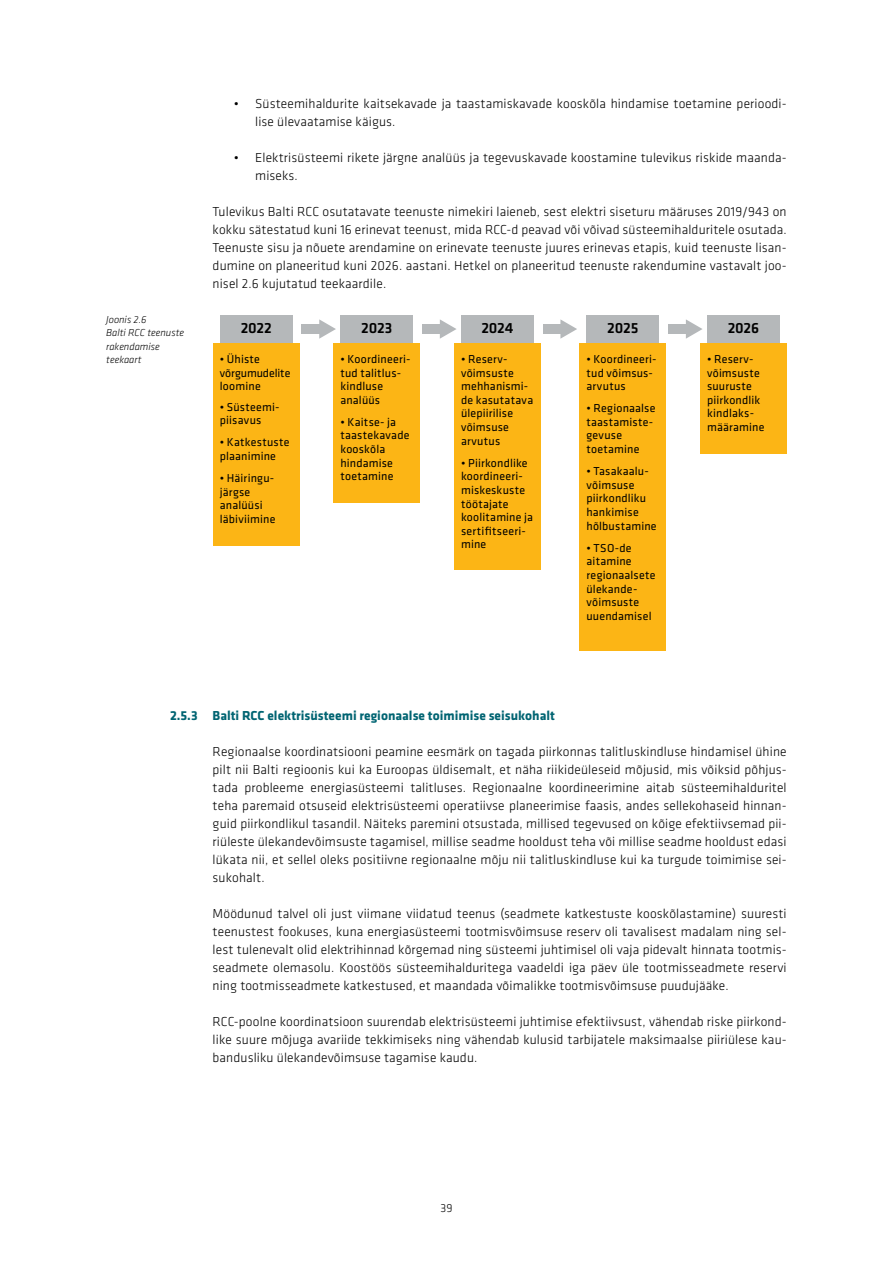
<style>
.page{position:relative;width:893px;height:1263px;background:#fff}
.page>*{position:absolute;margin:0;border:0;box-sizing:border-box;transform-origin:0 0}
.t1{font:500 15.3px "Klavika";letter-spacing:-.01em;color:#000}
.t2{font:300 13.5px/18px "Klavika";letter-spacing:.01em;color:#000;text-align:justify}
.t3{font:700 13.5px "Klavika";color:#006472}
.t4{font:300 12px "Klavika";color:#000}
.t5{font:11.85px/13.6px "Klavika";letter-spacing:.015em;color:#000}
.t6{font:italic 300 10.5px/13.5px "Klavika";color:#000}
</style>
<div class="page">
<div style="left:220px;top:315px;width:72px;height:28px;background:#b5b8ba"></div>
<div style="left:302px;top:324px;width:20px;height:10px;background:#b5b8ba"></div>
<svg style="left:319px;top:319px;width:17px;height:20px"></svg>
<div style="left:340px;top:315px;width:73px;height:28px;background:#b5b8ba"></div>
<div style="left:422px;top:324px;width:21px;height:10px;background:#b5b8ba"></div>
<svg style="left:440px;top:319px;width:16px;height:20px"></svg>
<div style="left:461px;top:315px;width:72px;height:28px;background:#b5b8ba"></div>
<div style="left:586px;top:315px;width:73px;height:28px;background:#b5b8ba"></div>
<div style="left:668px;top:324px;width:21px;height:10px;background:#b5b8ba"></div>
<svg style="left:686px;top:319px;width:16px;height:20px"></svg>
<div style="left:707px;top:315px;width:72px;height:28px;background:#b5b8ba"></div>
<div style="left:543px;top:324px;width:20px;height:10px;background:#b5b8ba"></div>
<svg style="left:560px;top:319px;width:17px;height:20px"></svg>
<div style="left:213px;top:343px;width:86px;height:203px;background:#fcb515"></div>
<div style="left:333px;top:343px;width:87px;height:160px;background:#fcb515"></div>
<div style="left:454px;top:343px;width:87px;height:227px;background:#fcb515"></div>
<div style="left:700px;top:343px;width:87px;height:110px;background:#fcb515"></div>
<div style="left:579px;top:343px;width:87px;height:308px;background:#fcb515"></div>
<p class="t2" style="left:255px;top:94px;width:533px;text-indent:-21px">• Süsteemihaldurite kaitsekavade ja taastamiskavade kooskõla hindamise toetamine perioodi&shy;lise ülevaatamise käigus.</p>
<p class="t2" style="left:255px;top:148px;width:533px;text-indent:-21px">• Elektrisüsteemi rikete järgne analüüs ja tegevuskavade koostamine tulevikus riskide maanda&shy;miseks.</p>
<p class="t2" style="left:213px;top:202px;width:576px">Tulevikus Balti RCC osutatavate teenuste nimekiri laieneb, sest elektri siseturu määruses 2019/943 on kokku sätestatud kuni 16 erinevat teenust, mida RCC-d peavad või võivad süsteemihalduritele osutada.<br>Teenuste sisu ja nõuete arendamine on erinevate teenuste juures erinevas etapis, kuid teenuste lisan&shy;dumine on planeeritud kuni 2026. aastani. Hetkel on planeeritud teenuste rakendumine vastavalt joo&shy;nisel 2.6 kujutatud teekaardile.</p>
<p class="t6" style="left:106px;top:312px;width:79px">Joonis 2.6<br>Balti RCC teenuste rakendamise teekaart</p>
<p class="t1" style="left:241px;top:318px;width:33px">2022</p>
<p class="t1" style="left:361px;top:318px;width:32px">2023</p>
<p class="t1" style="left:481px;top:318px;width:34px">2024</p>
<p class="t1" style="left:607px;top:318px;width:33px">2025</p>
<p class="t1" style="left:728px;top:318px;width:33px">2026</p>
<p class="t5" style="left:220px;top:352px;width:72px">• Ühiste võrgumudelite loomine</p>
<p class="t5" style="left:220px;top:399px;width:61px">• Süsteemi&shy;piisavus</p>
<p class="t5" style="left:220px;top:435px;width:71px">• Katkestuste plaanimine</p>
<p class="t5" style="left:220px;top:471px;width:57px">• Häiringu&shy;järgse analüüsi läbiviimine</p>
<p class="t5" style="left:340px;top:352px;width:72px">• Koordineeri&shy;tud talitlus&shy;kindluse analüüs</p>
<p class="t5" style="left:340px;top:415px;width:71px">• Kaitse- ja taastekavade kooskõla hindamise toetamine</p>
<p class="t5" style="left:586px;top:352px;width:72px">• Koordineeri&shy;tud võimsus&shy;arvutus</p>
<p class="t5" style="left:586px;top:401px;width:70px">• Regionaalse taastamiste&shy;gevuse toetamine</p>
<p class="t5" style="left:586px;top:464px;width:72px">• Tasakaalu&shy;võimsuse piirkondliku hankimise hõlbustamine</p>
<p class="t5" style="left:586px;top:541px;width:71px">• TSO-de aitamine regionaalsete ülekande&shy;võimsuste uuendamisel</p>
<p class="t5" style="left:461px;top:352px;width:74px">• Reserv&shy;võimsuste mehhanismi&shy;de kasutatava ülepiirilise võimsuse arvutus</p>
<p class="t5" style="left:461px;top:456px;width:73px">• Piirkondlike koordineeri&shy;miskeskuste töötajate koolitamine ja sertifitseeri&shy;mine</p>
<p class="t5" style="left:707px;top:352px;width:59px">• Reserv&shy;võimsuste suuruste piirkondlik kindlaks&shy;määramine</p>
<p class="t3" style="left:170px;top:706px;width:386px">2.5.3 Balti RCC elektrisüsteemi regionaalse toimimise seisukohalt</p>
<p class="t2" style="left:213px;top:742px;width:576px">Regionaalse koordinatsiooni peamine eesmärk on tagada piirkonnas talitluskindluse hindamisel ühine pilt nii Balti regioonis kui ka Euroopas üldisemalt, et näha riikideüleseid mõjusid, mis võiksid põhjus&shy;tada probleeme energiasüsteemi talitluses. Regionaalne koordineerimine aitab süsteemihalduritel teha paremaid otsuseid elektrisüsteemi operatiivse planeerimise faasis, andes sellekohaseid hinnan&shy;guid piirkondlikul tasandil. Näiteks paremini otsustada, millised tegevused on kõige efektiivsemad pii&shy;riüleste ülekandevõimsuste tagamisel, millise seadme hooldust teha või millise seadme hooldust edasi lükata nii, et sellel oleks positiivne regionaalne mõju nii talitluskindluse kui ka turgude toimimise sei&shy;sukohalt.</p>
<p class="t2" style="left:213px;top:904px;width:576px">Möödunud talvel oli just viimane viidatud teenus (seadmete katkestuste kooskõlastamine) suuresti teenustest fookuses, kuna energiasüsteemi tootmisvõimsuse reserv oli tavalisest madalam ning sel&shy;lest tulenevalt olid elektrihinnad kõrgemad ning süsteemi juhtimisel oli vaja pidevalt hinnata tootmis&shy;seadmete olemasolu. Koostöös süsteemihalduritega vaadeldi iga päev üle tootmisseadmete reservi ning tootmisseadmete katkestused, et maandada võimalikke tootmisvõimsuse puudujääke.</p>
<p class="t2" style="left:213px;top:1012px;width:576px">RCC-poolne koordinatsioon suurendab elektrisüsteemi juhtimise efektiivsust, vähendab riske piirkond&shy;like suure mõjuga avariide tekkimiseks ning vähendab kulusid tarbijatele maksimaalse piiriülese kau&shy;bandusliku ülekandevõimsuse tagamise kaudu.</p>
<p class="t4" style="left:440px;top:1201px;width:13px">39</p>
</div>
